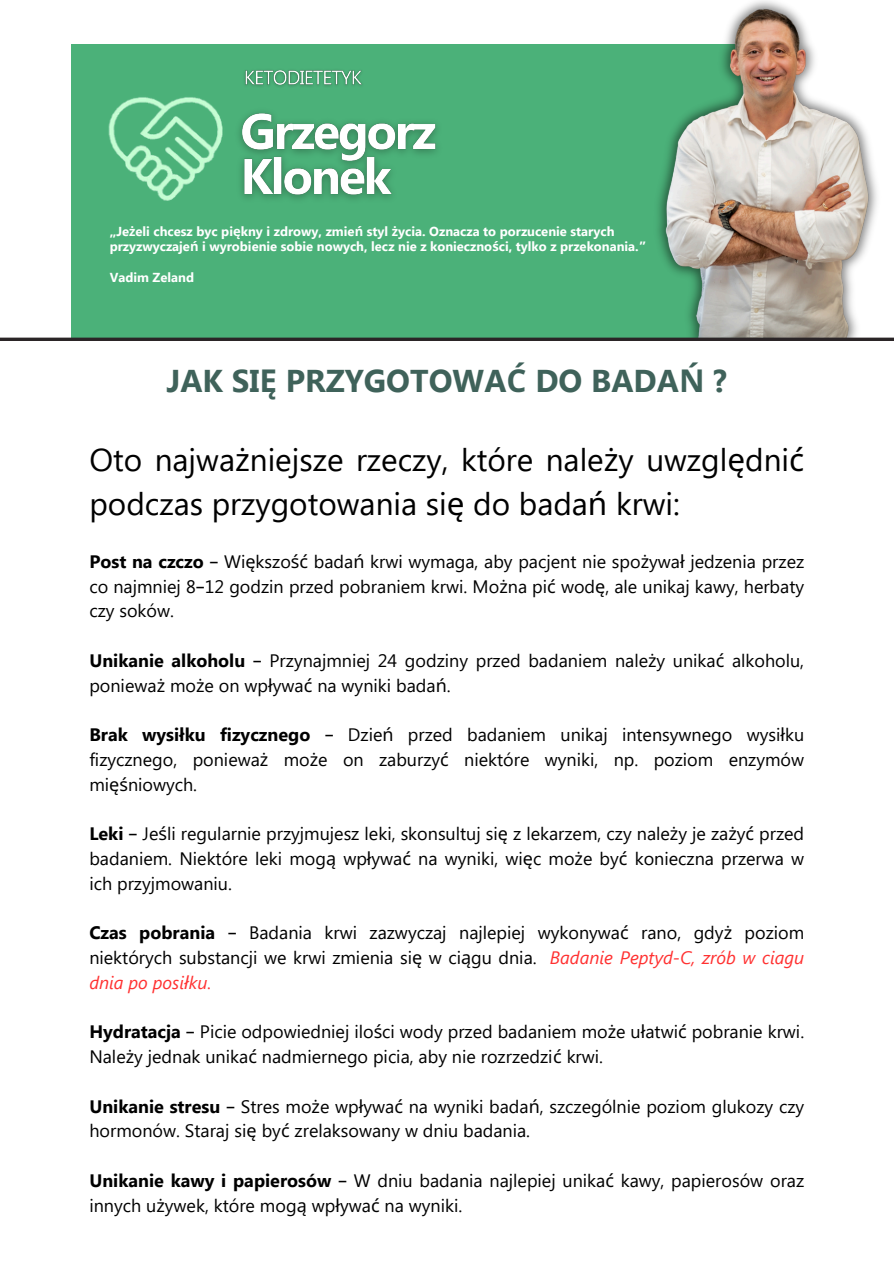
<style>
.page{position:relative;width:894px;height:1264px;background:#fff}
.page>*{position:absolute;margin:0;border:0;box-sizing:border-box;transform-origin:0 0}
.t1{font:31.5px/43.8px "Segoe UI";color:#000}
.t2{font:700 31.5px "Segoe UI";color:#3f625a}
.t3{font:18px/24.8px "Segoe UI";color:#000;text-align:justify}
.t4{font:700 13.05px/15.1px "Segoe UI";color:#fff}
.s1{font-family:"Noto Sans"}
.s2{font-family:"Noto Sans Gurmukhi"}
.s3{font-weight:700}
.s4{font-family:"Noto Sans";font-weight:700}
.s5{font-style:italic;color:#ff3131}
.s6{font-family:"Noto Sans";font-style:italic;color:#ff3131}
</style>
<div class="page">
<div style="left:71px;top:44px;width:701px;height:295px;background:#4bb179"></div>
<img style="left:244px;top:112px;width:193px;height:88px">
<img style="left:658px;top:0;width:219px;height:337px">
<svg style="left:0;top:337px;width:893px;height:4px;background:#353b36"></svg>
<img style="left:108px;top:97px;width:136px;height:104px">
<img style="left:244px;top:70px;width:118px;height:17px">
<p class="t4" style="left:110px;top:223px;width:538px"><span class="s1">„</span>Je<span class="s1">ż</span>eli chcesz byc pi<span class="s1">ę</span>kny i zdrowy, zmie<span class="s1">ń</span> styl <span class="s1">ż</span>ycia. Oznacza to porzucenie starych przyzwyczaje<span class="s1">ń</span> i wyrobienie sobie nowych, lecz nie z konieczno<span class="s1">ś</span>ci, tylko z przekonania.<span class="s2">”</span></p>
<p class="t4" style="left:110px;top:269px;width:86px">Vadim Zeland</p>
<h5 class="t2" style="left:166px;top:358px;width:562px">JAK SI<span class="s1">Ę</span> PRZYGOTOWA<span class="s1">Ć</span> DO BADA<span class="s1">Ń</span> ?</h5>
<h2 class="t1" style="left:89px;top:436px;width:716px">Oto najwa<span class="s1">ż</span>niejsze rzeczy, które nale<span class="s1">ż</span>y uwzgl<span class="s1">ę</span>dni<span class="s1">ć </span>podczas przygotowania si<span class="s1">ę</span> do bada<span class="s1">ń</span> krwi:</h2>
<h3 class="t3" style="left:89px;top:548px;width:716px"><span class="s3">Post na czczo</span> <span class="s2">–</span> Wi<span class="s1">ę</span>kszo<span class="s1">ść</span> bada<span class="s1">ń</span> krwi wymaga, aby pacjent nie spo<span class="s1">ż</span>ywa<span class="s1">ł</span> jedzenia przez co najmniej 8<span class="s2">–</span>12 godzin przed pobraniem krwi. Mo<span class="s1">ż</span>na pi<span class="s1">ć</span> wod<span class="s1">ę</span>, ale unikaj kawy, herbaty czy soków.</h3>
<h5 class="t3" style="left:89px;top:647px;width:716px"><span class="s3">Unikanie alkoholu</span> <span class="s2">–</span> Przynajmniej 24 godziny przed badaniem nale<span class="s1">ż</span>y unika<span class="s1">ć</span> alkoholu, poniewa<span class="s1">ż</span> mo<span class="s1">ż</span>e on wp<span class="s1">ł</span>ywa<span class="s1">ć</span> na wyniki bada<span class="s1">ń</span>.</h5>
<h5 class="t3" style="left:89px;top:721px;width:716px"><span class="s3">Brak wysi</span><span class="s4">ł</span><span class="s3">ku fizycznego</span> <span class="s2">–</span> Dzie<span class="s1">ń</span> przed badaniem unikaj intensywnego wysi<span class="s1">ł</span>ku fizycznego, poniewa<span class="s1">ż</span> mo<span class="s1">ż</span>e on zaburzy<span class="s1">ć</span> niektóre wyniki, np. poziom enzymów mi<span class="s1">ęś</span>niowych.</h5>
<h5 class="t3" style="left:89px;top:820px;width:716px"><span class="s3">Leki</span> <span class="s2">–</span> Je<span class="s1">ś</span>li regularnie przyjmujesz leki, skonsultuj si<span class="s1">ę</span> z lekarzem, czy nale<span class="s1">ż</span>y je za<span class="s1">ż</span>y<span class="s1">ć</span> przed badaniem. Niektóre leki mog<span class="s1">ą</span> wp<span class="s1">ł</span>ywa<span class="s1">ć</span> na wyniki, wi<span class="s1">ę</span>c mo<span class="s1">ż</span>e by<span class="s1">ć</span> konieczna przerwa w ich przyjmowaniu.</h5>
<h5 class="t3" style="left:89px;top:919px;width:716px"><span class="s3">Czas pobrania</span> <span class="s2">–</span> Badania krwi zazwyczaj najlepiej wykonywa<span class="s1">ć</span> rano, gdy<span class="s1">ż</span> poziom niektórych substancji we krwi zmienia si<span class="s1">ę</span> w ci<span class="s1">ą</span>gu dnia. <span class="s5">Badanie Peptyd-C, zrób w ciagu dnia po posi</span><span class="s6">ł</span><span class="s5">ku.</span></h5>
<h5 class="t3" style="left:89px;top:1018px;width:716px"><span class="s3">Hydratacja</span> <span class="s2">–</span> Picie odpowiedniej ilo<span class="s1">ś</span>ci wody przed badaniem mo<span class="s1">ż</span>e u<span class="s1">ł</span>atwi<span class="s1">ć</span> pobranie krwi.<br>Nale<span class="s1">ż</span>y jednak unika<span class="s1">ć</span> nadmiernego picia, aby nie rozrzedzi<span class="s1">ć</span> krwi.</h5>
<h5 class="t3" style="left:89px;top:1092px;width:716px"><span class="s3">Unikanie stresu</span> <span class="s2">–</span> Stres mo<span class="s1">ż</span>e wp<span class="s1">ł</span>ywa<span class="s1">ć</span> na wyniki bada<span class="s1">ń</span>, szczególnie poziom glukozy czy hormonów. Staraj si<span class="s1">ę</span> by<span class="s1">ć</span> zrelaksowany w dniu badania.</h5>
<h5 class="t3" style="left:89px;top:1167px;width:716px"><span class="s3">Unikanie kawy i papierosów</span> <span class="s2">–</span> W dniu badania najlepiej unika<span class="s1">ć</span> kawy, papierosów oraz innych u<span class="s1">ż</span>ywek, które mog<span class="s1">ą</span> wp<span class="s1">ł</span>ywa<span class="s1">ć</span> na wyniki.</h5>
</div>
